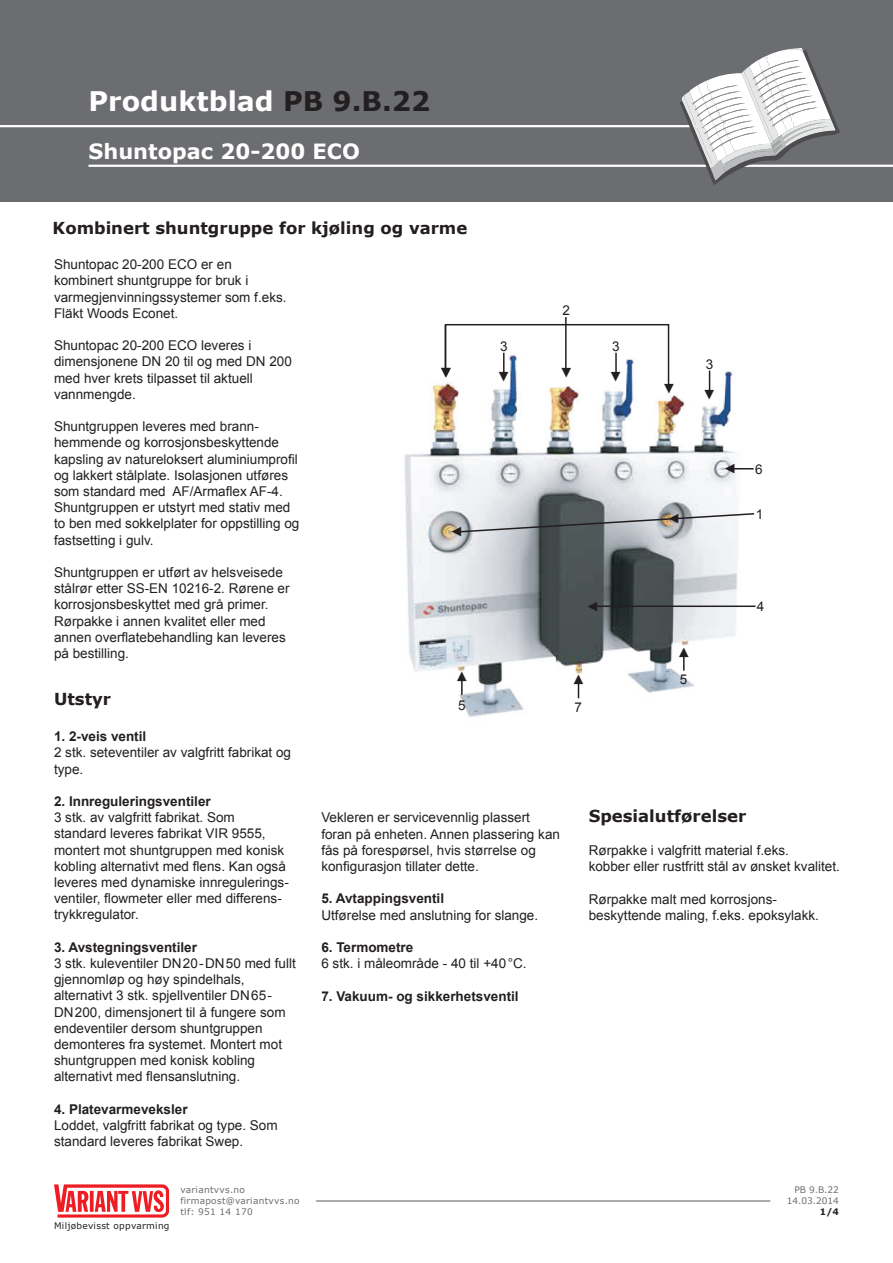
<style>
.page{position:relative;width:893px;height:1263px;background:#fff}
.page>*{position:absolute;margin:0;border:0;box-sizing:border-box;transform-origin:0 0}
.t1{font:700 27px "Verdana";color:#fff}
.t2{font:700 21px "Verdana";color:#fff}
.t3{font:700 16.5px "Verdana";color:#231f20}
.t4{font:13.5px/16.2px "Arial";color:#231f20}
.t5{font:700 13.5px "Arial";color:#231f20}
.t6{font:9px/10.8px "Verdana";letter-spacing:.03em;color:#6c6d70}
.t7{font:9px "Verdana";letter-spacing:.03em;color:#231f20}
.t8{font:700 9px "Verdana";color:#231f20}
.s1{color:#231f20}
.s2{font-weight:700}
</style>
<div class="page">
<img style="left:404px;top:324px;width:352px;height:393px">
<hr style="left:503px;top:353px;width:2px;height:21px;background:#231f20">
<svg style="left:732px;top:468px;width:22px;height:1px"></svg>
<svg style="left:457px;top:512px;width:299px;height:21px"></svg>
<hr style="left:597px;top:605px;width:158px;height:2px;background:#231f20">
<svg style="left:683px;top:654px;width:2px;height:17px"></svg>
<hr style="left:565px;top:317px;width:2px;height:51px;background:#231f20">
<hr style="left:445px;top:325px;width:1px;height:43px;background:#231f20">
<hr style="left:668px;top:325px;width:1px;height:63px;background:#231f20">
<hr style="left:445px;top:324px;width:224px;height:1px;background:#231f20">
<hr style="left:615px;top:353px;width:2px;height:21px;background:#231f20">
<svg style="left:709px;top:371px;width:1px;height:21px"></svg>
<svg style="left:578px;top:682px;width:1px;height:16px"></svg>
<svg style="left:461px;top:679px;width:2px;height:16px"></svg>
<div style="left:0;top:0;width:893px;height:201px;background:#6c6d70"></div>
<hr style="left:316px;top:1200px;width:454px;height:1px;background:#6c6d70">
<svg style="left:54px;top:1184px;width:115px;height:33px"></svg>
<hr style="left:88px;top:165px;width:805px;height:2px;background:#fff">
<hr style="left:0;top:125px;width:709px;height:2px;background:#fff">
<svg style="left:680px;top:48px;width:160px;height:137px"></svg>
<h1 class="t1" style="left:88px;top:82px;width:343px">Produktblad <span class="s1">PB 9.B.22</span></h1>
<h2 class="t2" style="left:88px;top:136px;width:273px">Shuntopac 20-200 ECO</h2>
<p class="t3" style="left:53px;top:216px;width:416px">Kombinert shuntgruppe for kjøling og varme</p>
<p class="t4" style="left:54px;top:257px;width:234px">Shuntopac 20-200 ECO er en kombinert shuntgruppe for bruk i varmegjenvinningssystemer som f.eks.<br>Fläkt Woods Econet.</p>
<p class="t4" style="left:54px;top:338px;width:239px">Shuntopac 20-200 ECO leveres i dimensjonene DN 20 til og med DN 200 med hver krets tilpasset til aktuell vannmengde.</p>
<p class="t4" style="left:54px;top:419px;width:247px">Shuntgruppen leveres med brann&shy;hemmende og korrosjonsbeskyttende kapsling av natureloksert aluminiumprofil og lakkert stålplate. Isolasjonen utføres som standard med AF/Armaflex AF-4.<br>Shuntgruppen er utstyrt med stativ med to ben med sokkelplater for oppstilling og fastsetting i gulv.</p>
<p class="t4" style="left:54px;top:564px;width:230px">Shuntgruppen er utført av helsveisede</p>
<p class="t4" style="left:54px;top:581px;width:237px">stålrør etter SS-EN 10216-2. Rørene er</p>
<p class="t4" style="left:54px;top:597px;width:216px">korrosjonsbeskyttet med grå primer.</p>
<p class="t4" style="left:54px;top:613px;width:213px">Rørpakke i annen kvalitet eller med</p>
<p class="t4" style="left:54px;top:629px;width:233px">annen overflatebehandling kan leveres</p>
<p class="t4" style="left:54px;top:645px;width:77px">på bestilling.</p>
<p class="t4" style="left:562px;top:302px;width:9px">2</p>
<p class="t4" style="left:500px;top:338px;width:9px">3</p>
<p class="t5" style="left:513px;top:370px;width:15px;rotate:90deg">►</p>
<p class="t5" style="left:455px;top:366px;width:15px;rotate:90deg">►</p>
<p class="t5" style="left:576px;top:366px;width:15px;rotate:90deg">►</p>
<p class="t5" style="left:463px;top:541px;width:15px;rotate:-180deg">►</p>
<p class="t5" style="left:599px;top:615px;width:15px;rotate:-180deg">►</p>
<p class="t3" style="left:54px;top:687px;width:59px">Utstyr</p>
<p class="t5" style="left:453px;top:683px;width:15px;rotate:-90deg">►</p>
<p class="t4" style="left:458px;top:697px;width:9px">5</p>
<p class="t5" style="left:569px;top:686px;width:15px;rotate:-90deg">►</p>
<p class="t4" style="left:575px;top:699px;width:9px">7</p>
<p class="t4" style="left:612px;top:338px;width:9px">3</p>
<p class="t5" style="left:625px;top:370px;width:15px;rotate:90deg">►</p>
<p class="t5" style="left:678px;top:382px;width:15px;rotate:90deg">►</p>
<p class="t5" style="left:680px;top:528px;width:15px;rotate:-180deg">►</p>
<p class="t4" style="left:706px;top:356px;width:9px">3</p>
<p class="t5" style="left:719px;top:388px;width:15px;rotate:90deg">►</p>
<p class="t5" style="left:737px;top:478px;width:15px;rotate:-180deg">►</p>
<p class="t4" style="left:755px;top:461px;width:9px">6</p>
<p class="t4" style="left:756px;top:506px;width:9px">1</p>
<p class="t5" style="left:675px;top:659px;width:15px;rotate:-90deg">►</p>
<p class="t4" style="left:680px;top:671px;width:9px">5</p>
<p class="t4" style="left:757px;top:598px;width:9px">4</p>
<p class="t4" style="left:54px;top:728px;width:239px"><span class="s2">1. 2-veis ventil<br></span>2 stk. seteventiler av valgfritt fabrikat og type.</p>
<p class="t5" style="left:54px;top:792px;width:158px">2. Innreguleringsventiler</p>
<p class="t4" style="left:54px;top:809px;width:236px">3 stk. av valgfritt fabrikat. Som standard leveres fabrikat VIR 9555, montert mot shuntgruppen med konisk kobling alternativt med flens. Kan også leveres med dynamiske innregulerings&shy;ventiler, flowmeter eller med differens&shy;trykkregulator.</p>
<p class="t5" style="left:54px;top:938px;width:145px">3. Avstegningsventiler</p>
<p class="t4" style="left:54px;top:955px;width:243px">3 stk. kuleventiler DN20-DN50 med fullt gjennomløp og høy spindelhals, alternativt 3 stk. spjellventiler DN65- DN200, dimensjonert til å fungere som endeventiler dersom shuntgruppen demonteres fra systemet. Montert mot shuntgruppen med konisk kobling alternativt med flensanslutning.</p>
<p class="t5" style="left:54px;top:1100px;width:135px">4. Platevarmeveksler</p>
<p class="t4" style="left:54px;top:1117px;width:225px">Loddet, valgfritt fabrikat og type. Som standard leveres fabrikat Swep.</p>
<p class="t7" style="left:54px;top:1219px;width:117px">Miljøbevisst oppvarming</p>
<p class="t6" style="left:180px;top:1184px;width:121px">variantvvs.no firmapost@variantvvs.no tlf: 951 14 170</p>
<p class="t4" style="left:321px;top:810px;width:210px">Vekleren er servicevennlig plassert</p>
<p class="t4" style="left:321px;top:826px;width:240px">foran på enheten. Annen plassering kan fås på forespørsel, hvis størrelse og</p>
<p class="t4" style="left:321px;top:858px;width:159px">konfigurasjon tillater dette.</p>
<p class="t5" style="left:321px;top:890px;width:124px">5. Avtappingsventil</p>
<p class="t4" style="left:321px;top:907px;width:218px">Utførelse med anslutning for slange.</p>
<p class="t5" style="left:321px;top:938px;width:94px">6. Termometre</p>
<p class="t4" style="left:321px;top:955px;width:207px">6 stk. i måleområde - 40 til +40°C.</p>
<p class="t5" style="left:321px;top:987px;width:199px">7. Vakuum- og sikkerhetsventil</p>
<p class="t3" style="left:589px;top:805px;width:159px">Spesialutførelser</p>
<p class="t4" style="left:589px;top:842px;width:202px">Rørpakke i valgfritt material f.eks.</p>
<p class="t4" style="left:589px;top:859px;width:253px">kobber eller rustfritt stål av ønsket kvalitet.</p>
<p class="t4" style="left:589px;top:891px;width:232px">Rørpakke malt med korrosjons&shy;beskyttende maling, f.eks. epoksylakk.</p>
<p class="t6" style="left:794px;top:1184px;width:46px">PB 9.B.22</p>
<p class="t6" style="left:787px;top:1195px;width:54px">14.03.2014</p>
<p class="t8" style="left:820px;top:1205px;width:20px">1/4</p>
</div>
